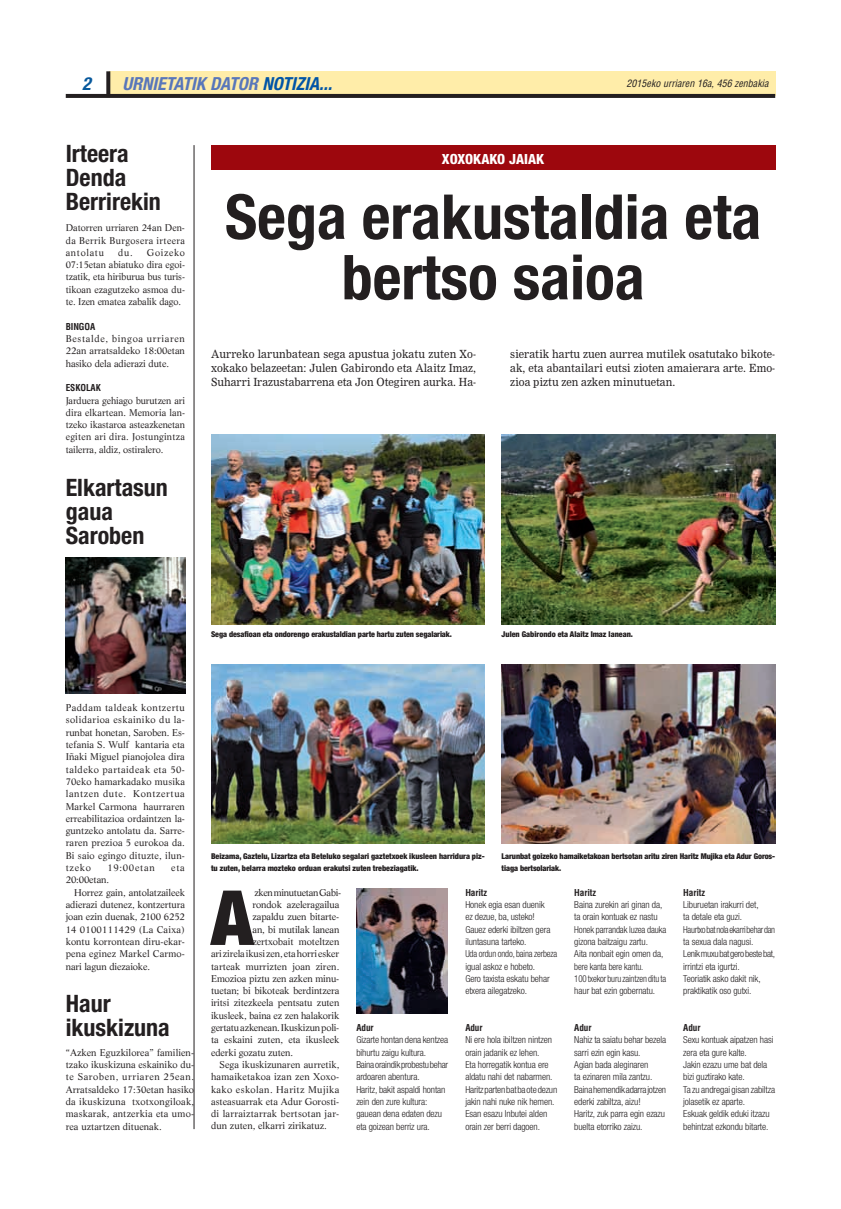
<style>
.page{position:relative;width:841px;height:1209px;background:#fff}
.page>*{position:absolute;margin:0;border:0;box-sizing:border-box;transform-origin:0 0}
.t1{font:900 condensed 76.1px "Helvetica Neue";color:#231f20}
.t2{font:700 condensed 62px/60.5px "Helvetica Neue";color:#231f20;text-align:center}
.t3{font:700 condensed 24px/24px "Helvetica Neue";color:#231f20}
.t4{font:italic 700 condensed 18px "Helvetica Neue";color:#5876ba}
.t5{font:italic 700 condensed 18px "Helvetica Neue";color:#07589c}
.t6{font:800 condensed 14px "Helvetica Neue";color:#fff}
.t7{font:11px/14px "M Nimrod";color:#231f20;text-align:justify;scale:.94 1}
.t8{font:italic condensed 10px "Helvetica";color:#231f20}
.t9{font:9.6px/12.3px "Life";letter-spacing:-.005em;color:#231f20;text-align:justify}
.t10{font:300 condensed 9.6px/12.3px "Helvetica Neue";letter-spacing:-.01em;color:#231f20}
.t11{font:9.6px "Life";letter-spacing:.02em;color:#231f20}
.t12{font:9.6px "Life";letter-spacing:.025em;color:#231f20}
.t13{font:9.6px "Life";letter-spacing:.04em;color:#231f20}
.t14{font:9.6px "Life";letter-spacing:.015em;color:#231f20}
.t15{font:9.6px "Life";letter-spacing:-.035em;color:#231f20}
.t16{font:9.6px "Life";letter-spacing:.07em;color:#231f20}
.t17{font:700 condensed 9.3px "Helvetica";letter-spacing:-.01em;color:#231f20}
.t18{font:900 condensed 8px/12.3px "Helvetica Neue";color:#231f20}
.s1{color:#0154a6}
</style>
<div class="page">
<div style="left:109px;top:71px;width:665px;height:25px;background:#ffeda9"></div>
<svg style="left:106px;top:71px;width:4px;height:23px"></svg>
<svg style="left:66px;top:94px;width:708px;height:4px;background:#262223"></svg>
<div style="left:211px;top:145px;width:563px;height:25px;background:#9d070d"></div>
<img style="left:211px;top:434px;width:273px;height:190px">
<img style="left:501px;top:434px;width:273px;height:190px">
<img style="left:211px;top:664px;width:273px;height:179px">
<img style="left:501px;top:664px;width:273px;height:179px">
<hr style="left:194px;top:145px;width:1px;height:984px;background:#231f20">
<img style="left:66px;top:558px;width:119px;height:136px">
<img style="left:356px;top:888px;width:91px;height:125px">
<p class="t5" style="left:82px;top:77px;width:14px">2</p>
<p class="t4" style="left:122px;top:77px;width:214px">URNIETATIK DATOR <span class="s1">NOTIZIA...</span></p>
<p class="t8" style="left:626px;top:80px;width:145px">2015eko urriaren 16a, 456 zenbakia</p>
<p class="t3" style="left:66px;top:144px;width:97px">Irteera<br>Denda<br>Berrirekin</p>
<p class="t9" style="left:66px;top:223px;width:121px">Datorren urriaren 24an Den&shy;da Berrik Burgosera irteera antolatu</p>
<p class="t9" style="left:66px;top:247px;width:121px;text-indent:52px">du. Goizeko 07:15etan abiatuko dira egoi&shy;tzatik, eta hiriburua bus turis&shy;tikoan ezagutzeko asmoa du&shy;te. Izen ematea zabalik dago.</p>
<p class="t17" style="left:66px;top:323px;width:31px">BINGOA</p>
<p class="t9" style="left:66px;top:333px;width:121px">Bestalde, bingoa urriaren 22an arratsaldeko 18:00etan hasiko dela adierazi dute.</p>
<p class="t17" style="left:66px;top:384px;width:37px">ESKOLAK</p>
<p class="t9" style="left:66px;top:395px;width:121px">Jarduera gehiago burutzen ari dira elkartean. Memoria lan&shy;tzeko ikastaroa asteazkenetan egiten ari dira. Jostungintza tailerra, aldiz, ostiralero.</p>
<p class="t3" style="left:66px;top:477px;width:104px">Elkartasun gaua<br>Saroben</p>
<p class="t6" style="left:441px;top:154px;width:104px">XOXOKAKO JAIAK</p>
<p class="t2" style="left:225px;top:192px;width:537px">Sega erakustaldia eta bertso saioa</p>
<p class="t7" style="left:211px;top:347px;width:283px">Aurreko larunbatean sega apustua jokatu zuten Xo&shy;xokako belazeetan: Julen Gabirondo eta Alaitz Imaz, Suharri Irazustabarrena eta Jon Otegiren aurka. Ha-</p>
<p class="t7" style="left:510px;top:347px;width:283px">sieratik hartu zuen aurrea mutilek osatutako bikote&shy;ak, eta abantailari eutsi zioten amaierara arte. Emo&shy;zioa piztu zen azken minutuetan.</p>
<p class="t18" style="left:211px;top:629px;width:242px">Sega desafioan eta ondorengo erakustaldian parte hartu zuten segalariak.</p>
<p class="t18" style="left:501px;top:629px;width:133px">Julen Gabirondo eta Alaitz Imaz lanean.</p>
<p class="t9" style="left:66px;top:702px;width:121px">Paddam taldeak kontzertu solidarioa eskainiko du la&shy;runbat honetan, Saroben. Es&shy;tefania S. Wulf kantaria eta Iñaki Miguel pianojolea dira taldeko partaideak eta 50- 70eko hamarkadako musika lantzen dute. Kontzertua Markel Carmona haurraren erreabilitazioa ordaintzen la&shy;guntzeko antolatu da. Sarre&shy;raren prezioa 5 eurokoa da.<br>Bi saio egingo dituzte, ilun&shy;tzeko</p>
<p class="t16" style="left:107px;top:864px;width:49px">19:00etan</p>
<p class="t9" style="left:171px;top:862px;width:15px">eta</p>
<p class="t9" style="left:66px;top:874px;width:45px">20:00etan.</p>
<p class="t9" style="left:74px;top:887px;width:112px">Horrez gain, antolatzaileek</p>
<p class="t9" style="left:66px;top:899px;width:121px">adierazi dutenez, kontzertura</p>
<p class="t9" style="left:66px;top:911px;width:121px">joan ezin duenak, 2100 6252</p>
<p class="t11" style="left:66px;top:925px;width:121px">14 0100111429 (La Caixa)</p>
<p class="t9" style="left:66px;top:936px;width:121px">kontu korrontean diru-ekar-</p>
<p class="t14" style="left:66px;top:950px;width:121px">pena eginez Markel Carmo-</p>
<p class="t9" style="left:66px;top:960px;width:86px">nari lagun diezaioke.</p>
<p class="t3" style="left:66px;top:993px;width:105px">Haur ikuskizuna</p>
<p class="t9" style="left:66px;top:1047px;width:130px">“Azken Eguzkilorea” familien&shy;tzako ikuskizuna eskainiko du&shy;te Saroben, urriaren 25ean.<br>Arratsaldeko 17:30etan hasiko da ikuskizuna txotxongiloak, maskarak, antzerkia eta umo&shy;rea uztartzen dituenak.</p>
<p class="t18" style="left:211px;top:850px;width:275px">Beizama, Gaztelu, Lizartza eta Beteluko segalari gaztetxoek ikusleen harridura piz&shy;tu zuten, belarra mozteko orduan erakutsi zuten trebeziagatik.</p>
<p class="t18" style="left:501px;top:850px;width:275px">Larunbat goizeko hamaiketakoan bertsotan aritu ziren Haritz Mujika eta Adur Goros&shy;tiaga bertsolariak.</p>
<p class="t1" style="left:211px;top:890px;width:44px">A</p>
<p class="t15" style="left:254px;top:888px;width:88px">zken minutuetan Gabi-</p>
<p class="t9" style="left:252px;top:899px;width:88px">rondok azeleragailua</p>
<p class="t9" style="left:252px;top:911px;width:88px">zapaldu zuen bitarte-</p>
<p class="t9" style="left:252px;top:924px;width:88px">an, bi mutilak lanean</p>
<p class="t9" style="left:252px;top:936px;width:88px">zertxobait moteltzen</p>
<p class="t9" style="left:211px;top:948px;width:130px">ari zirela ikusi zen, eta horri esker</p>
<p class="t9" style="left:211px;top:960px;width:130px">tarteak murrizten joan ziren.</p>
<p class="t9" style="left:211px;top:973px;width:130px">Emozioa piztu zen azken minu-</p>
<p class="t9" style="left:211px;top:985px;width:130px">tuetan; bi bikoteak berdintzera</p>
<p class="t9" style="left:211px;top:997px;width:130px">iritsi zitezkeela pentsatu zuten</p>
<p class="t9" style="left:211px;top:1010px;width:130px">ikusleek, baina ez zen halakorik</p>
<p class="t9" style="left:211px;top:1022px;width:130px">gertatu azkenean. Ikuskizun poli-</p>
<p class="t9" style="left:211px;top:1034px;width:130px">ta eskaini zuten, eta ikusleek</p>
<p class="t9" style="left:211px;top:1047px;width:84px">ederki gozatu zuten.</p>
<p class="t9" style="left:219px;top:1059px;width:121px">Sega ikuskizunaren aurretik,</p>
<p class="t11" style="left:211px;top:1073px;width:130px">hamaiketakoa izan zen Xoxo-</p>
<p class="t13" style="left:211px;top:1085px;width:130px">kako eskolan. Haritz Mujika</p>
<p class="t9" style="left:211px;top:1096px;width:130px">asteasuarrak eta Adur Gorosti-</p>
<p class="t12" style="left:211px;top:1110px;width:130px">di larraiztarrak bertsotan jar-</p>
<p class="t9" style="left:211px;top:1120px;width:117px">dun zuten, elkarri zirikatuz.</p>
<p class="t17" style="left:356px;top:1024px;width:19px">Adur</p>
<p class="t10" style="left:356px;top:1034px;width:93px">Gizarte hontan dena kentzea bihurtu zaigu kultura.<br>Baina oraindik probestu behar ardoaren abentura.<br>Haritz, bakit aspaldi hontan zein den zure kultura: gauean dena edaten dezu eta goizean berriz ura.</p>
<p class="t17" style="left:465px;top:888px;width:23px">Haritz</p>
<p class="t10" style="left:465px;top:899px;width:93px">Honek egia esan duenik<br>ez dezue, ba, usteko!<br>Gauez ederki ibiltzen gera iluntasuna tarteko.<br>Uda ordun ondo, baina zerbeza igual askoz e hobeto.<br>Gero taxista eskatu behar etxera ailegatzeko.</p>
<p class="t17" style="left:465px;top:1024px;width:19px">Adur</p>
<p class="t10" style="left:465px;top:1034px;width:93px">Ni ere hola ibiltzen nintzen orain jadanik ez lehen.<br>Eta horregatik kontua ere aldatu nahi det nabarmen.<br>Haritz parten bat ba ote dezun jakin nahi nuke nik hemen.<br>Esan esazu Inbutei alden orain zer berri dagoen.</p>
<p class="t17" style="left:574px;top:888px;width:23px">Haritz</p>
<p class="t10" style="left:574px;top:899px;width:93px">Baina zurekin ari ginan da, ta orain kontuak ez nastu<br>Honek parrandak luzea dauka gizona baitzaigu zartu.<br>Aita nonbait egin omen da, bere kanta bere kantu.<br>100 txekor buru zaintzen ditu ta haur bat ezin gobernatu.</p>
<p class="t17" style="left:574px;top:1024px;width:19px">Adur</p>
<p class="t10" style="left:574px;top:1034px;width:93px">Nahiz ta saiatu behar bezela sarri ezin egin kasu.<br>Agian bada aleginaren<br>ta ezinaren mila zantzu.<br>Baina hemendik adarra jotzen ederki zabiltza, aizu!<br>Haritz, zuk parra egin ezazu buelta etorriko zaizu.</p>
<p class="t17" style="left:683px;top:888px;width:23px">Haritz</p>
<p class="t10" style="left:683px;top:899px;width:93px">Liburuetan irakurri det,<br>ta detale eta guzi.<br>Haurtxo bat nola ekarri behar dan ta sexua dala nagusi.<br>Lenik muxu bat gero beste bat, irrintzi eta igurtzi.<br>Teoriatik asko dakit nik, praktikatik oso gutxi.</p>
<p class="t17" style="left:683px;top:1024px;width:19px">Adur</p>
<p class="t10" style="left:683px;top:1034px;width:93px">Sexu kontuak aipatzen hasi zera eta gure kalte.<br>Jakin ezazu ume bat dela bizi guztirako kate.<br>Ta zu andregai gisan zabiltza jolasetik ez aparte.<br>Eskuak geldik eduki itzazu behintzat ezkondu bitarte.</p>
</div>
